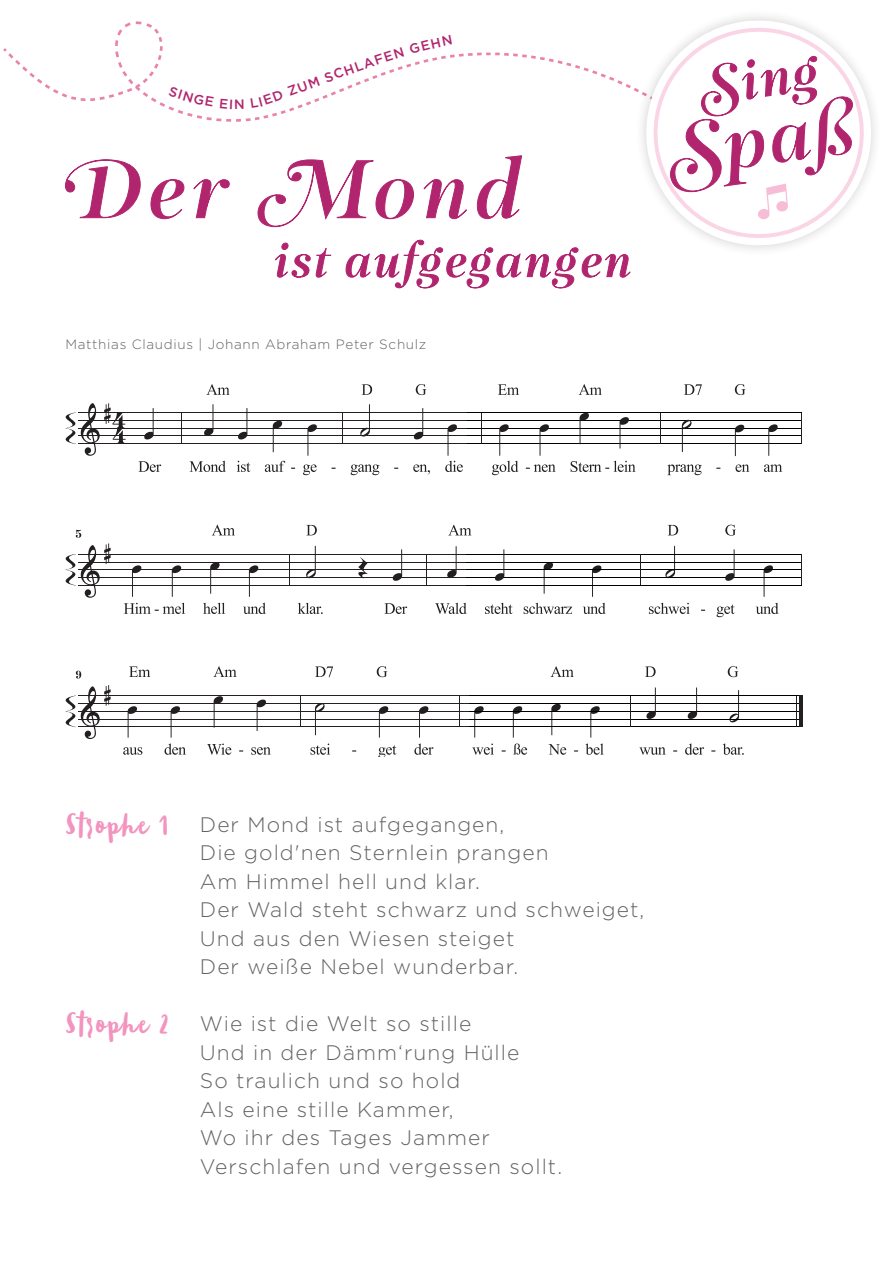
<style>
.page{position:relative;width:893px;height:1263px;background:#fff}
.page>*{position:absolute;margin:0;border:0;box-sizing:border-box;transform-origin:0 0}
.Headline_1{font:500 84.45px "PF Regal Swash Pro";letter-spacing:.07em;color:#b1256e}
.Auszeichnung_Blog{font:23.55px "Blog Script";letter-spacing:.05em;color:#f394bf}
.Fließtext_NEU{font:300 21px "Gotham";letter-spacing:.05em;color:#636366}
.Artikel_NEU{font:300 13.5px "Gotham";letter-spacing:.05em;color:#636366}
</style>
<div class="page">
<svg style="left:65px;top:159px;width:76px;height:60px"></svg>
<svg style="left:150px;top:179px;width:35px;height:40px"></svg>
<svg style="left:193px;top:179px;width:37px;height:39px"></svg>
<svg style="left:257px;top:159px;width:157px;height:68px"></svg>
<svg style="left:423px;top:179px;width:44px;height:40px"></svg>
<svg style="left:477px;top:155px;width:45px;height:64px"></svg>
<svg style="left:275px;top:240px;width:355px;height:48px"></svg>
<svg style="left:642px;top:16px;width:233px;height:234px"></svg>
<svg style="left:649px;top:23px;width:220px;height:220px"></svg>
<svg style="left:669px;top:56px;width:185px;height:163px"></svg>
<hr style="left:79px;top:412px;width:388px;height:1px;background:#231f20">
<hr style="left:79px;top:420px;width:388px;height:1px;background:#231f20">
<hr style="left:79px;top:428px;width:388px;height:1px;background:#231f20">
<hr style="left:79px;top:436px;width:388px;height:1px;background:#231f20">
<hr style="left:79px;top:443px;width:388px;height:1px;background:#231f20">
<hr style="left:467px;top:412px;width:335px;height:1px;background:#000003">
<hr style="left:467px;top:420px;width:335px;height:1px;background:#000003">
<hr style="left:467px;top:428px;width:335px;height:1px;background:#000003">
<hr style="left:467px;top:436px;width:335px;height:1px;background:#000003">
<hr style="left:467px;top:443px;width:335px;height:1px;background:#000003">
<svg style="left:132px;top:565px;width:9px;height:32px"></svg>
<svg style="left:210px;top:563px;width:10px;height:31px"></svg>
<svg style="left:172px;top:565px;width:9px;height:32px"></svg>
<svg style="left:249px;top:565px;width:9px;height:32px"></svg>
<svg style="left:592px;top:565px;width:9px;height:32px"></svg>
<svg style="left:764px;top:565px;width:9px;height:32px"></svg>
<svg style="left:544px;top:563px;width:9px;height:31px"></svg>
<svg style="left:306px;top:546px;width:10px;height:31px"></svg>
<svg style="left:665px;top:546px;width:10px;height:31px"></svg>
<hr style="left:78px;top:554px;width:411px;height:1px;background:#231f20">
<hr style="left:78px;top:562px;width:396px;height:1px;background:#231f20">
<hr style="left:78px;top:569px;width:396px;height:1px;background:#231f20">
<hr style="left:78px;top:577px;width:396px;height:1px;background:#231f20">
<hr style="left:78px;top:585px;width:396px;height:1px;background:#231f20">
<hr style="left:467px;top:554px;width:335px;height:1px;background:#000003">
<hr style="left:467px;top:562px;width:335px;height:1px;background:#000003">
<hr style="left:467px;top:569px;width:335px;height:1px;background:#000003">
<hr style="left:467px;top:577px;width:335px;height:1px;background:#000003">
<hr style="left:467px;top:585px;width:335px;height:1px;background:#000003">
<svg style="left:393px;top:549px;width:9px;height:32px"></svg>
<svg style="left:447px;top:546px;width:10px;height:31px"></svg>
<svg style="left:495px;top:549px;width:9px;height:32px"></svg>
<svg style="left:725px;top:549px;width:10px;height:32px"></svg>
<hr style="left:493px;top:696px;width:310px;height:1px;background:#000003">
<hr style="left:493px;top:703px;width:309px;height:1px;background:#000003">
<hr style="left:493px;top:711px;width:309px;height:1px;background:#000003">
<hr style="left:493px;top:719px;width:309px;height:1px;background:#000003">
<hr style="left:493px;top:726px;width:309px;height:1px;background:#000003">
<hr style="left:78px;top:696px;width:415px;height:1px;background:#231f20">
<hr style="left:78px;top:703px;width:399px;height:1px;background:#231f20">
<hr style="left:78px;top:711px;width:399px;height:1px;background:#231f20">
<hr style="left:78px;top:719px;width:399px;height:1px;background:#231f20">
<hr style="left:78px;top:726px;width:399px;height:1px;background:#231f20">
<hr style="left:799px;top:696px;width:4px;height:31px;background:#231f20">
<svg style="left:138px;top:404px;width:644px;height:71px"></svg>
<svg style="left:206px;top:384px;width:539px;height:11px"></svg>
<svg style="left:76px;top:671px;width:5px;height:8px"></svg>
<svg style="left:212px;top:525px;width:524px;height:11px"></svg>
<svg style="left:129px;top:666px;width:609px;height:11px"></svg>
<svg style="left:124px;top:603px;width:655px;height:14px"></svg>
<svg style="left:123px;top:687px;width:621px;height:69px"></svg>
<hr style="left:181px;top:413px;width:1px;height:31px;background:#231f20">
<hr style="left:342px;top:413px;width:1px;height:31px;background:#231f20">
<hr style="left:481px;top:413px;width:1px;height:31px;background:#231f20">
<hr style="left:660px;top:413px;width:1px;height:31px;background:#231f20">
<hr style="left:802px;top:413px;width:1px;height:31px;background:#231f20">
<hr style="left:802px;top:554px;width:1px;height:31px;background:#231f20">
<hr style="left:796px;top:696px;width:1px;height:30px;background:#231f20">
<hr style="left:630px;top:696px;width:1px;height:30px;background:#231f20">
<hr style="left:459px;top:696px;width:1px;height:30px;background:#231f20">
<hr style="left:300px;top:696px;width:1px;height:30px;background:#231f20">
<hr style="left:640px;top:554px;width:1px;height:31px;background:#231f20">
<hr style="left:426px;top:554px;width:1px;height:31px;background:#231f20">
<hr style="left:289px;top:554px;width:1px;height:31px;background:#231f20">
<svg style="left:65px;top:530px;width:46px;height:68px"></svg>
<svg style="left:65px;top:685px;width:46px;height:54px"></svg>
<svg style="left:65px;top:403px;width:61px;height:53px"></svg>
<svg style="left:358px;top:557px;width:10px;height:22px"></svg>
<svg style="left:4px;top:21px;width:237px;height:101px"></svg>
<svg style="left:250px;top:35px;width:408px;height:87px"></svg>
<p class="Headline_1" style="left:65px;top:139px;width:457px">Der Mond</p>
<p class="Artikel_NEU" style="left:65px;top:335px;width:363px">Matthias Claudius | Johann Abraham Peter Schulz</p>
<p class="Auszeichnung_Blog" style="left:65px;top:811px;width:105px">Strophe 1</p>
<p class="Auszeichnung_Blog" style="left:66px;top:1010px;width:105px">Strophe 2</p>
<p class="Fließtext_NEU" style="left:200px;top:811px;width:306px">Der Mond ist aufgegangen,</p>
<p class="Fließtext_NEU" style="left:200px;top:839px;width:350px">Die gold'nen Sternlein prangen</p>
<p class="Fließtext_NEU" style="left:200px;top:868px;width:282px">Am Himmel hell und klar.</p>
<p class="Fließtext_NEU" style="left:200px;top:896px;width:446px">Der Wald steht schwarz und schweiget,</p>
<p class="Fließtext_NEU" style="left:200px;top:925px;width:316px">Und aus den Wiesen steiget</p>
<p class="Fließtext_NEU" style="left:200px;top:953px;width:320px">Der weiße Nebel wunderbar.</p>
<p class="Fließtext_NEU" style="left:200px;top:1010px;width:273px">Wie ist die Welt so stille</p>
<p class="Fließtext_NEU" style="left:200px;top:1039px;width:321px">Und in der Dämm‘rung Hülle</p>
<p class="Fließtext_NEU" style="left:200px;top:1067px;width:262px">So traulich und so hold</p>
<p class="Fließtext_NEU" style="left:200px;top:1096px;width:255px">Als eine stille Kammer,</p>
<p class="Fließtext_NEU" style="left:200px;top:1124px;width:292px">Wo ihr des Tages Jammer</p>
<p class="Fließtext_NEU" style="left:200px;top:1153px;width:364px">Verschlafen und vergessen sollt.</p>
</div>
